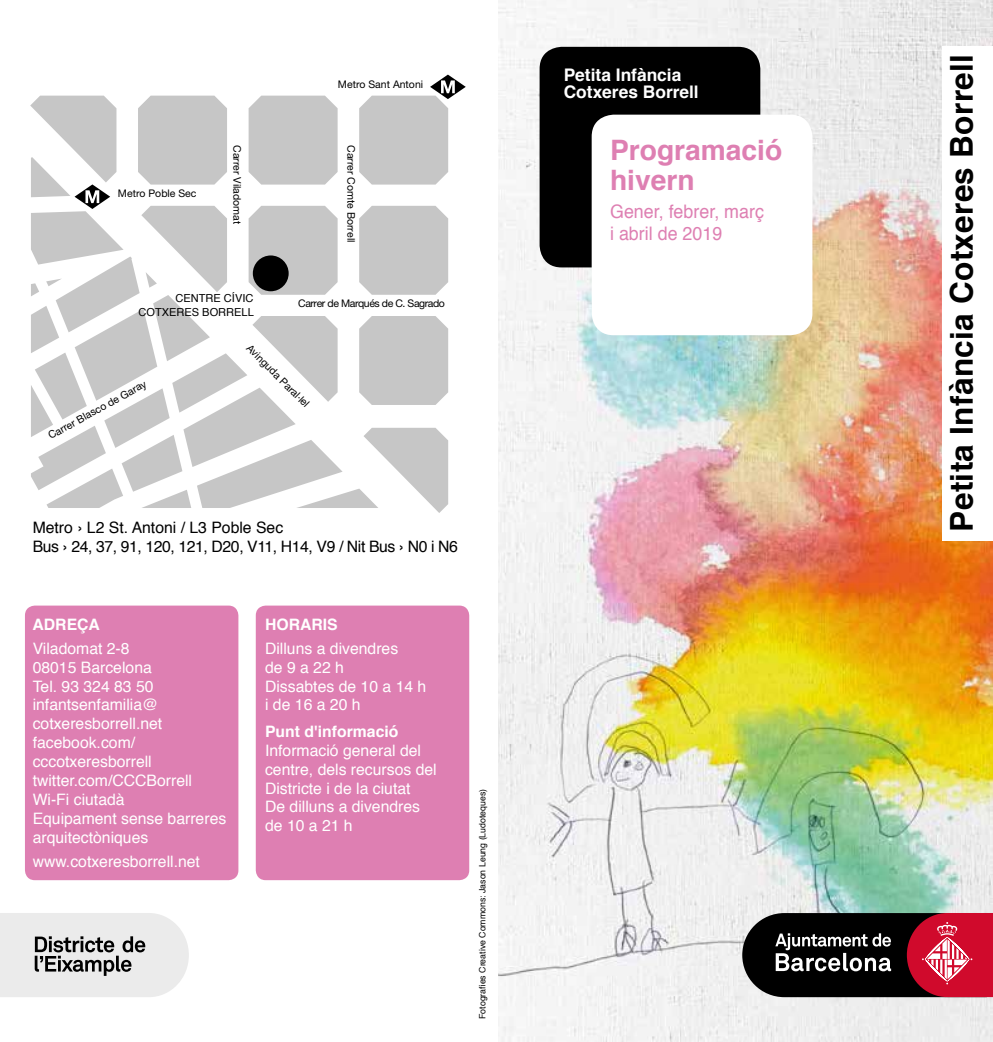
<style>
.page{position:relative;width:993px;height:1042px;background:#fff}
.page>*{position:absolute;margin:0;border:0;box-sizing:border-box;transform-origin:0 0}
.t1{font:700 31.5px "Helvetica";letter-spacing:.01em;color:#000}
.t2{font:700 28.18px/30.1px "Helvetica";color:#de7fb2}
.t3{font:18.72px/22.4px "Helvetica";color:#de7fb2;scale:.96 1}
.t4{font:700 17.32px/17.3px "Helvetica";color:#fff}
.t5{font:15.75px/18.9px "Helvetica";color:#fff}
.t6{font:15.75px/18.9px "Helvetica";letter-spacing:-.025em;color:#000}
.t7{font:700 15.75px "Helvetica";color:#fff}
.t8{font:11.03px/13.5px "Helvetica";color:#000;text-align:right}
.t9{font:10.5px "Helvetica Neue LT Pro";color:#000}
.t10{font:10.5px "Helvetica Neue LT Pro";letter-spacing:-.04em;color:#000}
.t11{font:8.75px "Helvetica";color:#000}
</style>
<div class="page">
<img style="left:498px;top:0;width:494px;height:1042px">
<div style="left:25px;top:605px;width:213px;height:275px;background:#de7fb2;border-radius:10px"></div>
<div style="left:256px;top:605px;width:213px;height:275px;background:#de7fb2;border-radius:10px"></div>
<svg style="left:30px;top:96px;width:418px;height:417px;fill:#c6c6c6"></svg>
<svg style="left:31px;top:157px;width:347px;height:351px"></svg>
<div style="left:253px;top:255px;width:35px;height:36px;background:#000;border-radius:50%"></div>
<svg style="left:74px;top:184px;width:36px;height:25px"></svg>
<svg style="left:430px;top:75px;width:35px;height:24px"></svg>
<svg style="left:742px;top:913px;width:250px;height:84px;background:#5a2730"></svg>
<div style="left:539px;top:47px;width:221px;height:220px;background:#000;border-radius:22px"></div>
<div style="left:591px;top:115px;width:221px;height:220px;background:#fff;border-radius:22px"></div>
<svg style="left:0;top:913px;width:189px;height:84px;background:#d6d6d6"></svg>
<div style="left:942px;top:47px;width:50px;height:494px;background:#fff"></div>
<p class="t9" style="left:118px;top:187px;width:80px">Metro Poble Sec</p>
<p class="t9" style="left:338px;top:78px;width:87px">Metro Sant Antoni</p>
<p class="t9" style="left:243px;top:145px;width:81px;rotate:90deg">Carrer Viladomat</p>
<p class="t9" style="left:357px;top:145px;width:99px;rotate:90deg">Carrer Comte Borrell</p>
<p class="t8" style="left:138px;top:292px;width:117px">CENTRE CÍVIC<br>COTXERES BORRELL</p>
<p class="t10" style="left:298px;top:297px;width:148px">Carrer de Marqués de C. Sagrado</p>
<p class="t9" style="left:46px;top:431px;width:112px;rotate:-29deg">Carrer Blasco de Garay</p>
<p class="t9" style="left:253px;top:341px;width:85px;rotate:45deg">Avinguda Paral·lel</p>
<p class="t6" style="left:33px;top:518px;width:426px">Metro › L2 St. Antoni / L3 Poble Sec<br>Bus › 24, 37, 91, 120, 121, D20, V11, H14, V9 / Nit Bus › N0 i N6</p>
<p class="t7" style="left:33px;top:612px;width:69px">ADREÇA</p>
<p class="t7" style="left:265px;top:611px;width:74px">HORARIS</p>
<p class="t5" style="left:33px;top:639px;width:195px">Viladomat 2-8<br>08015 Barcelona<br>Tel. 93 324 83 50 infantsenfamilia@ cotxeresborrell.net facebook.com/ cccotxeresborrell twitter.com/CCCBorrell<br>Wi-Fi ciutadà<br>Equipament sense barreres arquitectòniques</p>
<p class="t5" style="left:33px;top:853px;width:169px">www.cotxeresborrell.net</p>
<p class="t5" style="left:265px;top:639px;width:163px">Dilluns a divendres<br>de 9 a 22 h<br>Dissabtes de 10 a 14 h i de 16 a 20 h</p>
<p class="t7" style="left:265px;top:718px;width:135px">Punt d'informació</p>
<p class="t5" style="left:265px;top:741px;width:173px">Informació general del centre, dels recursos del<br>Districte i de la ciutat<br>De dilluns a divendres de 10 a 21 h</p>
<p class="t11" style="left:475px;top:1019px;width:232px;rotate:-90deg">Fotografies Creative Commons: Jason Leung (Ludoteques)</p>
<p class="t4" style="left:563px;top:66px;width:136px">Petita Infància<br>Cotxeres Borrell</p>
<h2 class="t2" style="left:610px;top:135px;width:173px">Programació hivern</h2>
<p class="t3" style="left:610px;top:201px;width:162px">Gener, febrer, març i abril de 2019</p>
<h1 class="t1" style="left:935px;top:531px;width:479px;rotate:-90deg">Petita Infància Cotxeres Borrell</h1>
</div>
